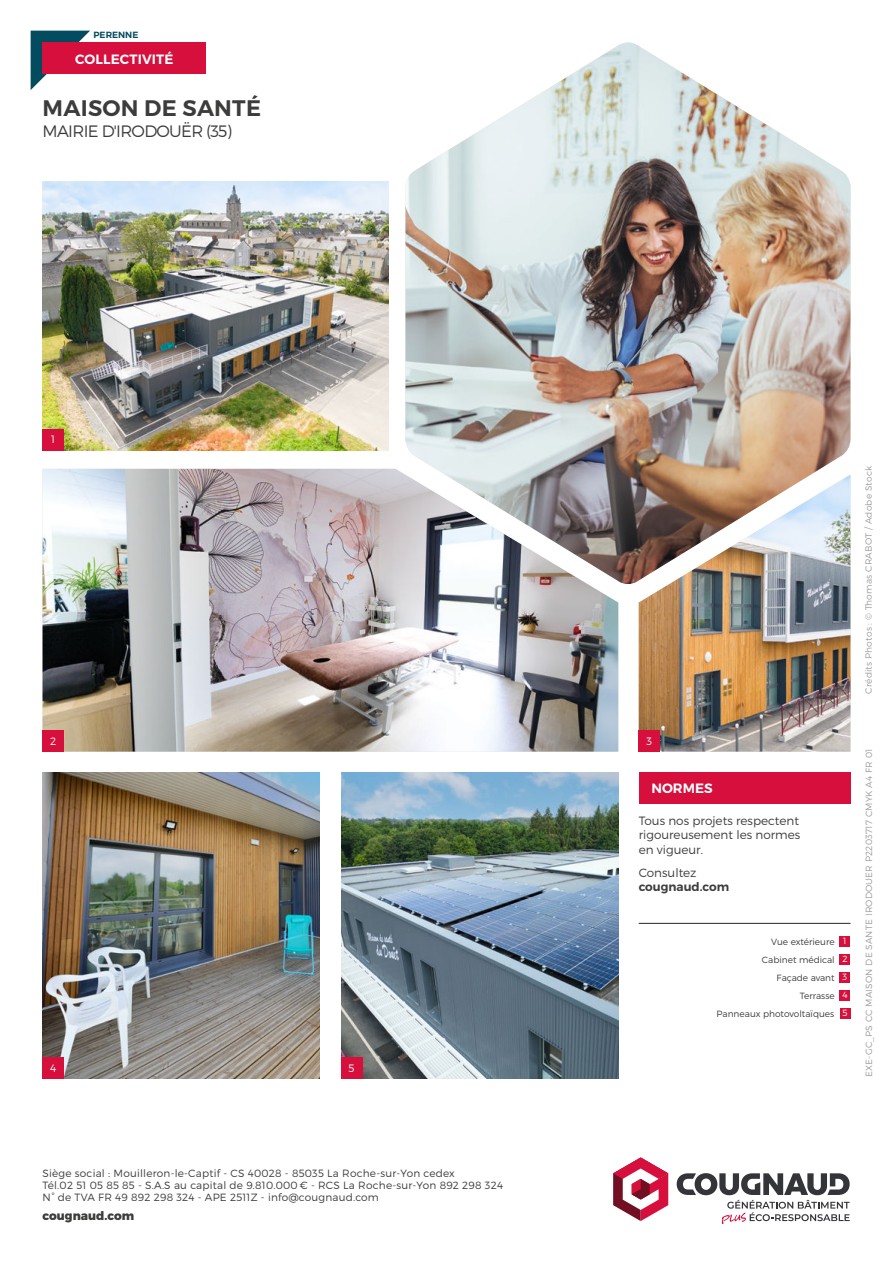
<style>
.page{position:relative;width:893px;height:1263px;background:#fff}
.page>*{position:absolute;margin:0;border:0;box-sizing:border-box;transform-origin:0 0}
.t1{font:600 22.5px "Montserrat";letter-spacing:.01em;color:#3c3c3b}
.t2{font:300 16.5px "Montserrat";letter-spacing:-.04em;color:#3c3c3b}
.t3{font:600 13.5px "Montserrat";letter-spacing:.01em;color:#fff}
.t4{font:300 12px/14.4px "Montserrat";color:#3c3c3b;text-align:justify}
.t5{font:800 12px "Montserrat";color:#3c3c3b}
.t6{font:600 12px "Montserrat";color:#3c3c3b}
.t7{font:300 10.65px "Montserrat";color:#fff}
.t8{font:300 10.5px/12px "Montserrat";letter-spacing:.02em;color:#3c3c3b}
.t9{font:300 9px "Montserrat";letter-spacing:.02em;color:#9d9d9c}
.t10{font:300 9px "Montserrat";color:#3c3c3b}
.t11{font:600 9px "Montserrat";color:#034c60}
.t12{font:300 9px "Montserrat";color:#fff}
.s1{color:#fff}
</style>
<div class="page">
<svg style="left:613px;top:1157px;width:55px;height:64px"></svg>
<svg style="left:677px;top:1173px;width:173px;height:51px"></svg>
<svg style="left:31px;top:31px;width:59px;height:59px"></svg>
<img style="left:43px;top:772px;width:277px;height:307px">
<img style="left:341px;top:772px;width:277px;height:307px">
<img style="left:639px;top:585px;width:211px;height:167px">
<img style="left:43px;top:469px;width:575px;height:283px">
<div style="left:43px;top:730px;width:21px;height:22px;background:#d60f3c"></div>
<div style="left:43px;top:1057px;width:21px;height:22px;background:#d60f3c"></div>
<div style="left:341px;top:1057px;width:21px;height:22px;background:#d60f3c"></div>
<div style="left:639px;top:730px;width:21px;height:22px;background:#d60f3c"></div>
<img style="left:405px;top:43px;width:445px;height:542px">
<hr style="left:639px;top:923px;width:211px;height:1px;background:#3c3c3b">
<div style="left:43px;top:43px;width:163px;height:31px;background:#d60f3c"></div>
<div style="left:639px;top:772px;width:211px;height:32px;background:#d60f3c"></div>
<div style="left:840px;top:936px;width:10px;height:11px;background:#d60f3c"></div>
<div style="left:840px;top:954px;width:10px;height:11px;background:#d60f3c"></div>
<div style="left:840px;top:972px;width:10px;height:11px;background:#d60f3c"></div>
<div style="left:840px;top:990px;width:10px;height:11px;background:#d60f3c"></div>
<img style="left:43px;top:181px;width:345px;height:269px">
<div style="left:43px;top:429px;width:21px;height:21px;background:#d60f3c"></div>
<div style="left:840px;top:1008px;width:10px;height:11px;background:#d60f3c"></div>
<p class="t11" style="left:94px;top:30px;width:46px">PERENNE</p>
<p class="t3" style="left:75px;top:51px;width:100px">COLLECTIVITÉ</p>
<h1 class="t1" style="left:43px;top:95px;width:220px">MAISON DE SANTÉ</h1>
<h2 class="t2" style="left:43px;top:122px;width:191px">MAIRIE D'IRODOUËR (35)</h2>
<p class="t7" style="left:51px;top:434px;width:5px">1</p>
<p class="t7" style="left:50px;top:735px;width:8px">2</p>
<p class="t7" style="left:50px;top:1062px;width:8px">4</p>
<p class="t7" style="left:349px;top:1062px;width:8px">5</p>
<p class="t8" style="left:43px;top:1168px;width:462px">Siège social : Mouilleron-le-Captif - CS 40028 - 85035 La Roche-sur-Yon cedex<br>Tél.02 51 05 85 85 - S.A.S au capital de 9.810.000 € - RCS La Roche-sur-Yon 892 298 324<br>N° de TVA FR 49 892 298 324 - APE 2511Z - info@cougnaud.com</p>
<p class="t5" style="left:43px;top:1211px;width:93px">cougnaud.com</p>
<p class="t9" style="left:864px;top:694px;width:230px;rotate:-90deg">Crédits Photos : © Thomas CRABOT / Adobe Stock</p>
<p class="t7" style="left:646px;top:735px;width:7px">3</p>
<p class="t3" style="left:651px;top:781px;width:63px">NORMES</p>
<p class="t4" style="left:639px;top:813px;width:163px">Tous nos projets respectent rigoureusement les normes en vigueur.</p>
<p class="t4" style="left:639px;top:865px;width:59px">Consultez</p>
<p class="t6" style="left:639px;top:880px;width:92px">cougnaud.com</p>
<p class="t10" style="left:771px;top:937px;width:77px">Vue extérieure <span class="s1">1</span></p>
<p class="t10" style="left:762px;top:955px;width:87px">Cabinet médical <span class="s1">2</span></p>
<p class="t10" style="left:777px;top:973px;width:72px">Façade avant <span class="s1">3</span></p>
<p class="t10" style="left:800px;top:991px;width:49px">Terrasse <span class="s1">4</span></p>
<p class="t10" style="left:716px;top:1009px;width:119px">Panneaux photovoltaïques</p>
<p class="t12" style="left:843px;top:1008px;width:7px">5</p>
<p class="t9" style="left:864px;top:1077px;width:330px;rotate:-90deg">EXE-GC_PS CC MAISON DE SANTE IRODOUER P2203717 CMYK A4 FR 01</p>
</div>
